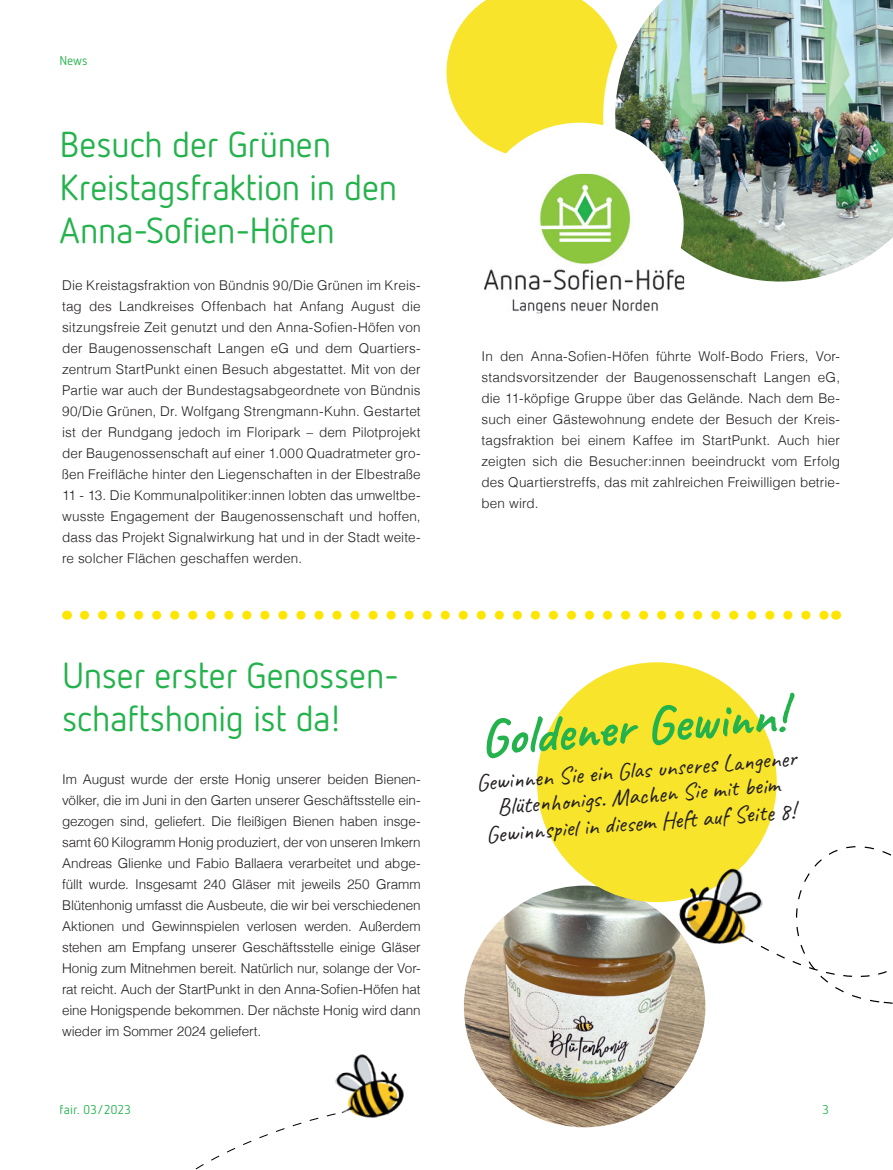
<style>
.page{position:relative;width:893px;height:1170px;background:#fff}
.page>*{position:absolute;margin:0;border:0;box-sizing:border-box;transform-origin:0 0}
.t1{font:700 52.5px "Caveat";color:#23b24b}
.t2{font:36px/43.2px "Netto OT";letter-spacing:-.02em;color:#23b24b}
.t3{font:24px/26.2px "Caveat";color:#231f20;text-align:center}
.t4{font:300 13.5px/21px "Helvetica";letter-spacing:.005em;color:#231f20;text-align:justify}
.t5{font:12.75px "Netto OT";letter-spacing:.005em;color:#23b24b}
</style>
<div class="page">
<img style="left:465px;top:886px;width:239px;height:239px">
<div style="left:455px;top:876px;width:259px;height:259px;border:9px solid #fff;border-radius:50%"></div>
<svg style="left:84px;top:610px;width:743px;height:9px"></svg>
<svg style="left:446px;top:0;width:157px;height:154px"></svg>
<div style="left:537px;top:662px;width:240px;height:240px;background:#f8e42a;border-radius:50%"></div>
<img style="left:603px;top:0;width:290px;height:289px">
<div style="left:477px;top:123px;width:207px;height:203px;background:#fff;border-radius:50%"></div>
<img style="left:484px;top:174px;width:200px;height:139px">
<svg style="left:754px;top:826px;width:139px;height:178px"></svg>
<img style="left:668px;top:852px;width:107px;height:107px">
<img style="left:335px;top:1054px;width:69px;height:64px">
<svg style="left:195px;top:1112px;width:141px;height:57px"></svg>
<p class="t5" style="left:60px;top:52px;width:30px">News</p>
<h2 class="t2" style="left:60px;top:122px;width:340px">Besuch der Grünen<br>Kreistagsfraktion in den<br>Anna-Sofien-Höfen</h2>
<p class="t4" style="left:62px;top:274px;width:360px">Die Kreistagsfraktion von Bündnis 90/Die Grünen im Kreis&shy;tag des Landkreises Offenbach hat Anfang August die sitzungsfreie Zeit genutzt und den Anna-Sofien-Höfen von der Baugenossenschaft Langen eG und dem Quartiers&shy;zentrum StartPunkt einen Besuch abgestattet. Mit von der Partie war auch der Bundestagsabgeordnete von Bündnis 90/Die Grünen, Dr. Wolfgang Strengmann-Kuhn. Gestartet ist der Rundgang jedoch im Floripark – dem Pilotprojekt der Baugenossenschaft auf einer 1.000 Quadratmeter gro&shy;ßen Freifläche hinter den Liegenschaften in der Elbestraße 11 - 13. Die Kommunalpolitiker:innen lobten das umweltbe&shy;wusste Engagement der Baugenossenschaft und hoffen, dass das Projekt Signalwirkung hat und in der Stadt weite&shy;re solcher Flächen geschaffen werden.</p>
<h2 class="t2" style="left:62px;top:653px;width:339px">Unser erster Genossen&shy;schaftshonig ist da!</h2>
<p class="t4" style="left:62px;top:767px;width:360px">Im August wurde der erste Honig unserer beiden Bienen&shy;völker, die im Juni in den Garten unserer Geschäftsstelle ein&shy;gezogen sind, geliefert. Die fleißigen Bienen haben insge&shy;samt 60 Kilogramm Honig produziert, der von unseren Imkern Andreas Glienke und Fabio Ballaera verarbeitet und abge&shy;füllt wurde. Insgesamt 240 Gläser mit jeweils 250 Gramm Blütenhonig umfasst die Ausbeute, die wir bei verschiedenen Aktionen und Gewinnspielen verlosen werden. Außerdem stehen am Empfang unserer Geschäftsstelle einige Gläser Honig zum Mitnehmen bereit. Natürlich nur, solange der Vor&shy;rat reicht. Auch der StartPunkt in den Anna-Sofien-Höfen hat eine Honigspende bekommen. Der nächste Honig wird dann wieder im Sommer 2024 geliefert.</p>
<p class="t4" style="left:481px;top:345px;width:360px">In den Anna-Sofien-Höfen führte Wolf-Bodo Friers, Vor&shy;standsvorsitzender der Baugenossenschaft Langen eG, die 11-köpfige Gruppe über das Gelände. Nach dem Be&shy;such einer Gästewohnung endete der Besuch der Kreis&shy;tagsfraktion bei einem Kaffee im StartPunkt. Auch hier zeigten sich die Besucher:innen beeindruckt vom Erfolg des Quartierstreffs, das mit zahlreichen Freiwilligen betrie&shy;ben wird.</p>
<h1 class="t1" style="left:478px;top:703px;width:308px;rotate:-4deg">Goldener Gewinn!</h1>
<h3 class="t3" style="left:475px;top:768px;width:323px;rotate:-4deg">Gewinnen Sie ein Glas unseres Langener<br>Blütenhonigs. Machen Sie mit beim<br>Gewinnspiel in diesem Heft auf Seite 8!</h3>
<p class="t5" style="left:60px;top:1101px;width:73px">fair. 03/2023</p>
<p class="t5" style="left:823px;top:1101px;width:8px">3</p>
</div>
